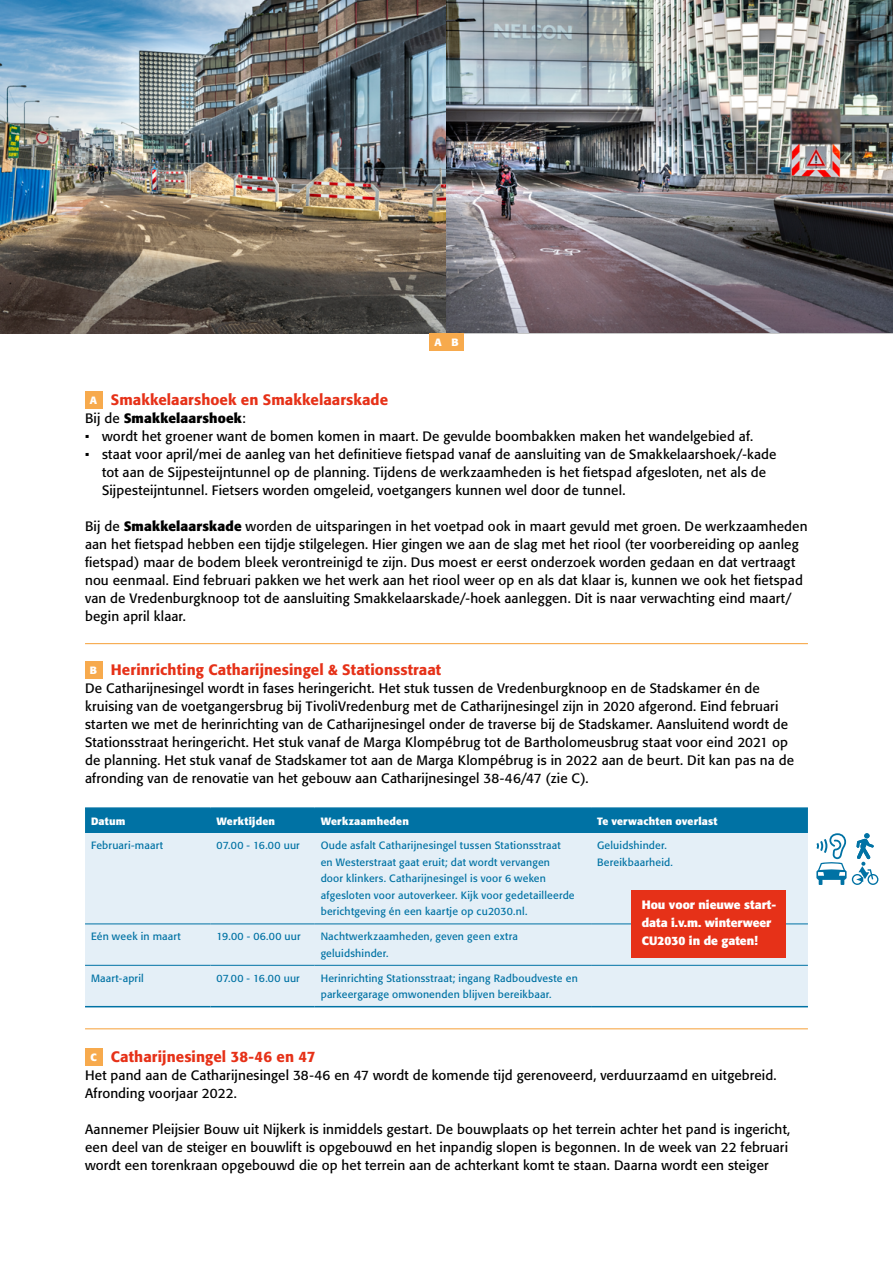
<style>
.page{position:relative;width:893px;height:1263px;background:#fff}
.page>*{position:absolute;margin:0;border:0;box-sizing:border-box;transform-origin:0 0}
._06_Tussenkop{font:500 15px "Formata BQ";letter-spacing:.005em;color:#e63118}
._05_Bodytekst{font:13.5px/18px "Formata BQ";letter-spacing:.01em;color:#000}
.body_opsomming{font:13.5px/18px "Formata BQ";letter-spacing:.01em;color:#000}
._05_Bodytekst-2{font:700 13.5px "Formata BQ";letter-spacing:.01em;color:#000}
._07_Kadertekst{font:700 12px/18px "Formata BQ";color:#fff}
.tabel_body{font:10.5px/16.5px "Formata BQ";letter-spacing:.02em;color:#0072a4}
.t1{font:700 10.5px "Formata BQ";letter-spacing:.02em;color:#fff}
.s1{font-weight:400}
.s2{font-weight:700}
</style>
<div class="page">
<img style="left:0;top:0;width:446px;height:333px">
<img style="left:446px;top:0;width:446px;height:333px">
<hr style="left:892px;top:0;width:1px;height:333px;background:#c5c6c6">
<div style="left:85px;top:391px;width:17px;height:17px;background:#f7aa4d"></div>
<div style="left:85px;top:661px;width:17px;height:17px;background:#f7aa4d"></div>
<div style="left:85px;top:809px;width:723px;height:24px;background:#0072a4"></div>
<div style="left:85px;top:833px;width:723px;height:173px;background:#e4eff7"></div>
<hr style="left:85px;top:807px;width:125px;height:2px;background:#0072a4">
<hr style="left:210px;top:807px;width:105px;height:2px;background:#0072a4">
<hr style="left:315px;top:807px;width:276px;height:2px;background:#0072a4">
<hr style="left:591px;top:807px;width:217px;height:2px;background:#0072a4">
<hr style="left:85px;top:1006px;width:125px;height:1px;background:#0072a4">
<hr style="left:210px;top:1006px;width:105px;height:1px;background:#0072a4">
<hr style="left:315px;top:1006px;width:276px;height:1px;background:#0072a4">
<hr style="left:591px;top:1006px;width:217px;height:1px;background:#0072a4">
<hr style="left:85px;top:923px;width:125px;height:1px;background:#0072a4">
<hr style="left:210px;top:923px;width:105px;height:1px;background:#0072a4">
<hr style="left:315px;top:923px;width:276px;height:1px;background:#0072a4">
<hr style="left:591px;top:923px;width:217px;height:1px;background:#0072a4">
<hr style="left:85px;top:965px;width:125px;height:1px;background:#0072a4">
<hr style="left:210px;top:965px;width:105px;height:1px;background:#0072a4">
<hr style="left:315px;top:965px;width:276px;height:1px;background:#0072a4">
<hr style="left:591px;top:965px;width:217px;height:1px;background:#0072a4">
<div style="left:85px;top:1048px;width:17px;height:17px;background:#f7aa4d"></div>
<div style="left:631px;top:891px;width:155px;height:67px;background:#e63118"></div>
<hr style="left:85px;top:1028px;width:723px;height:1px;background:#f7aa4d">
<hr style="left:85px;top:643px;width:723px;height:1px;background:#f7aa4d">
<svg style="left:816px;top:833px;width:62px;height:52px"></svg>
<div style="left:429px;top:333px;width:17px;height:17px;background:#f7aa4d"></div>
<div style="left:446px;top:333px;width:17px;height:17px;background:#f7aa4d"></div>
<p class="t1" style="left:434px;top:335px;width:26px">A B</p>
<p class="t1" style="left:90px;top:393px;width:9px">A</p>
<h2 class="_06_Tussenkop" style="left:111px;top:391px;width:279px">Smakkelaarshoek en Smakkelaarskade</h2>
<p class="_05_Bodytekst-2" style="left:85px;top:410px;width:162px"><span class="s1">Bij de</span> Smakkelaarshoek<span class="s1">:</span></p>
<p class="body_opsomming" style="left:85px;top:427px;width:670px">• wordt het groener want de bomen komen in maart. De gevulde boombakken maken het wandelgebied af.</p>
<p class="body_opsomming" style="left:102px;top:445px;width:676px;text-indent:-17px">• staat voor april/mei de aanleg van het definitieve fietspad vanaf de aansluiting van de Smakkelaarshoek/-kade tot aan de Sijpesteijntunnel op de planning. Tijdens de werkzaamheden is het fietspad afgesloten, net als de<br>Sijpesteijntunnel. Fietsers worden omgeleid, voetgangers kunnen wel door de tunnel.</p>
<p class="_05_Bodytekst" style="left:85px;top:517px;width:724px">Bij de <span class="s2">Smakkelaarskade</span> worden de uitsparingen in het voetpad ook in maart gevuld met groen. De werkzaamheden aan het fietspad hebben een tijdje stilgelegen. Hier gingen we aan de slag met het riool (ter voorbereiding op aanleg fietspad) maar de bodem bleek verontreinigd te zijn. Dus moest er eerst onderzoek worden gedaan en dat vertraagt nou eenmaal. Eind februari pakken we het werk aan het riool weer op en als dat klaar is, kunnen we ook het fietspad van de Vredenburgknoop tot de aansluiting Smakkelaarskade/-hoek aanleggen. Dit is naar verwachting eind maart/ begin april klaar.</p>
<p class="t1" style="left:90px;top:663px;width:9px">B</p>
<h2 class="_06_Tussenkop" style="left:111px;top:661px;width:332px">Herinrichting Catharijnesingel &amp; Stationsstraat</h2>
<p class="_05_Bodytekst" style="left:85px;top:679px;width:710px">De Catharijnesingel wordt in fases heringericht. Het stuk tussen de Vredenburgknoop en de Stadskamer én de kruising van de voetgangersbrug bij TivoliVredenburg met de Catharijnesingel zijn in 2020 afgerond. Eind februari starten we met de herinrichting van de Catharijnesingel onder de traverse bij de Stadskamer. Aansluitend wordt de Stationsstraat heringericht. Het stuk vanaf de Marga Klompébrug tot de Bartholomeusbrug staat voor eind 2021 op de planning. Het stuk vanaf de Stadskamer tot aan de Marga Klompébrug is in 2022 aan de beurt. Dit kan pas na de afronding van de renovatie van het gebouw aan Catharijnesingel 38-46/47 (zie C).</p>
<p class="t1" style="left:91px;top:814px;width:36px">Datum</p>
<p class="t1" style="left:216px;top:814px;width:60px">Werktijden</p>
<p class="t1" style="left:321px;top:814px;width:90px">Werkzaamheden</p>
<p class="t1" style="left:597px;top:814px;width:122px">Te verwachten overlast</p>
<p class="tabel_body" style="left:91px;top:837px;width:74px">Februari-maart</p>
<p class="tabel_body" style="left:216px;top:837px;width:85px">07.00 - 16.00 uur</p>
<p class="tabel_body" style="left:321px;top:837px;width:255px">Oude asfalt Catharijnesingel tussen Stationsstraat en Westerstraat gaat eruit; dat wordt vervangen door klinkers. Catharijnesingel is voor 6 weken afgesloten voor autoverkeer. Kijk voor gedetailleerde berichtgeving én een kaartje op cu2030.nl.</p>
<p class="tabel_body" style="left:597px;top:837px;width:71px">Geluidshinder.</p>
<p class="tabel_body" style="left:597px;top:854px;width:77px">Bereikbaarheid.</p>
<p class="_07_Kadertekst" style="left:642px;top:896px;width:136px">Hou voor nieuwe start&shy;data i.v.m. winterweer<br>CU2030 in de gaten!</p>
<p class="tabel_body" style="left:91px;top:928px;width:91px">Eén week in maart</p>
<p class="tabel_body" style="left:216px;top:928px;width:86px">19.00 - 06.00 uur</p>
<p class="tabel_body" style="left:321px;top:928px;width:199px">Nachtwerkzaamheden, geven geen extra geluidshinder.</p>
<p class="tabel_body" style="left:91px;top:970px;width:54px">Maart-april</p>
<p class="tabel_body" style="left:216px;top:970px;width:85px">07.00 - 16.00 uur</p>
<p class="tabel_body" style="left:321px;top:970px;width:259px">Herinrichting Stationsstraat; ingang Radboudveste en parkeergarage omwonenden blijven bereikbaar.</p>
<p class="t1" style="left:90px;top:1050px;width:8px">C</p>
<h2 class="_06_Tussenkop" style="left:111px;top:1048px;width:206px">Catharijnesingel 38-46 en 47</h2>
<p class="_05_Bodytekst" style="left:85px;top:1066px;width:693px">Het pand aan de Catharijnesingel 38-46 en 47 wordt de komende tijd gerenoveerd, verduurzaamd en uitgebreid.<br>Afronding voorjaar 2022.</p>
<p class="_05_Bodytekst" style="left:85px;top:1120px;width:707px">Aannemer Pleijsier Bouw uit Nijkerk is inmiddels gestart. De bouwplaats op het terrein achter het pand is ingericht, een deel van de steiger en bouwlift is opgebouwd en het inpandig slopen is begonnen. In de week van 22 februari wordt een torenkraan opgebouwd die op het terrein aan de achterkant komt te staan. Daarna wordt een steiger</p>
</div>
